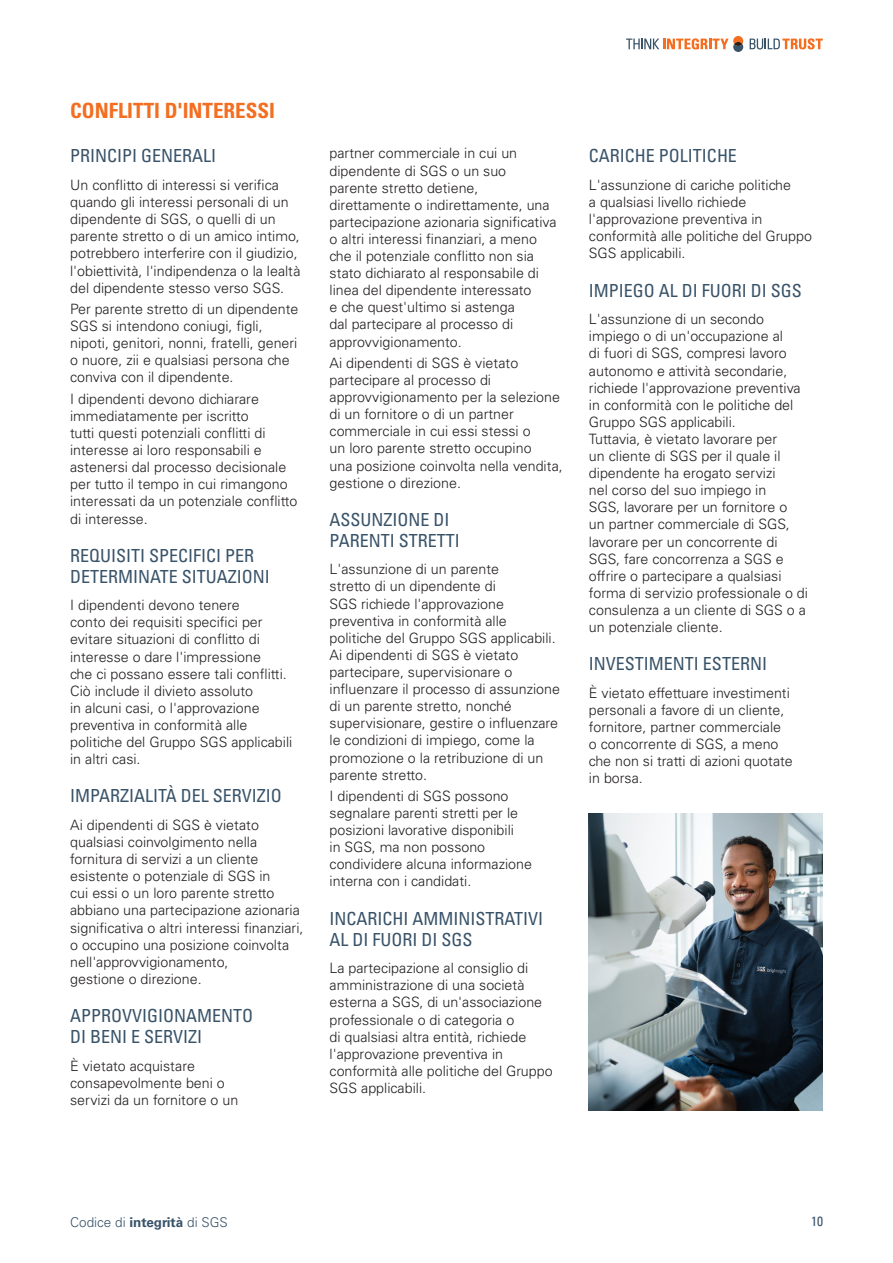
<style>
.page{position:relative;width:893px;height:1263px;background:#fff}
.page>*{position:absolute;margin:0;border:0;box-sizing:border-box;transform-origin:0 0}
.First_Subheading{font:700 condensed 21px "Univers LT Std";color:#f36e21}
.Second_Subheading{font:condensed 18px/21px "Univers LT Std";color:#395369}
.Body_Text{font:300 14.25px/17.1px "Univers LT Std";color:#231f20}
.t1{font:300 13.5px "Univers LT Std";color:#395369}
.Body_Text-2{font:condensed 13.5px "Univers LT";color:#395369}
.s1{font-weight:700}
</style>
<div class="page">
<svg style="left:750px;top:38px;width:73px;height:11px"></svg>
<svg style="left:626px;top:36px;width:117px;height:16px"></svg>
<img style="left:589px;top:813px;width:234px;height:298px">
<p class="First_Subheading" style="left:70px;top:98px;width:206px">CONFLITTI D'INTERESSI</p>
<p class="Second_Subheading" style="left:70px;top:145px;width:148px">PRINCIPI GENERALI</p>
<p class="Body_Text" style="left:70px;top:176px;width:232px">Un conflitto di interessi si verifica quando gli interessi personali di un dipendente di SGS, o quelli di un parente stretto o di un amico intimo, potrebbero interferire con il giudizio, l'obiettività, l'indipendenza o la lealtà del dipendente stesso verso SGS.</p>
<p class="Body_Text" style="left:70px;top:300px;width:230px">Per parente stretto di un dipendente SGS si intendono coniugi, figli, nipoti, genitori, nonni, fratelli, generi o nuore, zii e qualsiasi persona che conviva con il dipendente.</p>
<p class="Body_Text" style="left:70px;top:390px;width:229px">I dipendenti devono dichiarare immediatamente per iscritto<br>tutti questi potenziali conflitti di interesse ai loro responsabili e astenersi dal processo decisionale per tutto il tempo in cui rimangono interessati da un potenziale conflitto di interesse.</p>
<p class="Second_Subheading" style="left:70px;top:544px;width:201px">REQUISITI SPECIFICI PER<br>DETERMINATE SITUAZIONI</p>
<p class="Body_Text" style="left:70px;top:597px;width:224px">I dipendenti devono tenere<br>conto dei requisiti specifici per evitare situazioni di conflitto di interesse o dare l'impressione<br>che ci possano essere tali conflitti.<br>Ciò include il divieto assoluto<br>in alcuni casi, o l'approvazione preventiva in conformità alle politiche del Gruppo SGS applicabili in altri casi.</p>
<p class="Second_Subheading" style="left:70px;top:785px;width:213px">IMPARZIALITÀ DEL SERVIZIO</p>
<p class="Body_Text" style="left:70px;top:816px;width:235px">Ai dipendenti di SGS è vietato qualsiasi coinvolgimento nella fornitura di servizi a un cliente esistente o potenziale di SGS in<br>cui essi o un loro parente stretto abbiano una partecipazione azionaria significativa o altri interessi finanziari, o occupino una posizione coinvolta nell'approvvigionamento,<br>gestione o direzione.</p>
<p class="Second_Subheading" style="left:70px;top:1005px;width:185px">APPROVVIGIONAMENTO<br>DI BENI E SERVIZI</p>
<p class="Body_Text" style="left:70px;top:1057px;width:170px">È vietato acquistare consapevolmente beni o servizi da un fornitore o un</p>
<p class="Body_Text" style="left:330px;top:145px;width:228px">partner commerciale in cui un dipendente di SGS o un suo parente stretto detiene, direttamente o indirettamente, una partecipazione azionaria significativa o altri interessi finanziari, a meno che il potenziale conflitto non sia stato dichiarato al responsabile di linea del dipendente interessato<br>e che quest'ultimo si astenga<br>dal partecipare al processo di approvvigionamento.</p>
<p class="Body_Text" style="left:330px;top:354px;width:235px">Ai dipendenti di SGS è vietato partecipare al processo di approvvigionamento per la selezione di un fornitore o di un partner commerciale in cui essi stessi o<br>un loro parente stretto occupino<br>una posizione coinvolta nella vendita, gestione o direzione.</p>
<p class="Second_Subheading" style="left:330px;top:508px;width:132px">ASSUNZIONE DI<br>PARENTI STRETTI</p>
<p class="Body_Text" style="left:330px;top:561px;width:232px">L'assunzione di un parente<br>stretto di un dipendente di<br>SGS richiede l'approvazione preventiva in conformità alle politiche del Gruppo SGS applicabili.<br>Ai dipendenti di SGS è vietato partecipare, supervisionare o influenzare il processo di assunzione di un parente stretto, nonché supervisionare, gestire o influenzare le condizioni di impiego, come la promozione o la retribuzione di un parente stretto.</p>
<p class="Body_Text" style="left:330px;top:787px;width:204px">I dipendenti di SGS possono segnalare parenti stretti per le posizioni lavorative disponibili<br>in SGS, ma non possono condividere alcuna informazione interna con i candidati.</p>
<p class="Second_Subheading" style="left:330px;top:907px;width:215px">INCARICHI AMMINISTRATIVI<br>AL DI FUORI DI SGS</p>
<p class="Body_Text" style="left:330px;top:960px;width:225px">La partecipazione al consiglio di amministrazione di una società esterna a SGS, di un'associazione professionale o di categoria o<br>di qualsiasi altra entità, richiede l'approvazione preventiva in conformità alle politiche del Gruppo<br>SGS applicabili.</p>
<p class="Second_Subheading" style="left:589px;top:145px;width:150px">CARICHE POLITICHE</p>
<p class="Body_Text" style="left:589px;top:176px;width:225px">L'assunzione di cariche politiche<br>a qualsiasi livello richiede l'approvazione preventiva in conformità alle politiche del Gruppo<br>SGS applicabili.</p>
<p class="Second_Subheading" style="left:589px;top:279px;width:214px">IMPIEGO AL DI FUORI DI SGS</p>
<p class="Body_Text" style="left:589px;top:311px;width:221px">L'assunzione di un secondo impiego o di un'occupazione al<br>di fuori di SGS, compresi lavoro autonomo e attività secondarie, richiede l'approvazione preventiva in conformità con le politiche del<br>Gruppo SGS applicabili.<br>Tuttavia, è vietato lavorare per<br>un cliente di SGS per il quale il dipendente ha erogato servizi<br>nel corso del suo impiego in<br>SGS, lavorare per un fornitore o<br>un partner commerciale di SGS, lavorare per un concorrente di<br>SGS, fare concorrenza a SGS e offrire o partecipare a qualsiasi forma di servizio professionale o di consulenza a un cliente di SGS o a un potenziale cliente.</p>
<p class="Second_Subheading" style="left:589px;top:653px;width:180px">INVESTIMENTI ESTERNI</p>
<p class="Body_Text" style="left:589px;top:684px;width:205px">È vietato effettuare investimenti personali a favore di un cliente, fornitore, partner commerciale<br>o concorrente di SGS, a meno che non si tratti di azioni quotate in borsa.</p>
<p class="t1" style="left:70px;top:1214px;width:159px">Codice di <span class="s1">integrità</span> di SGS</p>
<p class="Body_Text-2" style="left:811px;top:1213px;width:13px">10</p>
</div>
